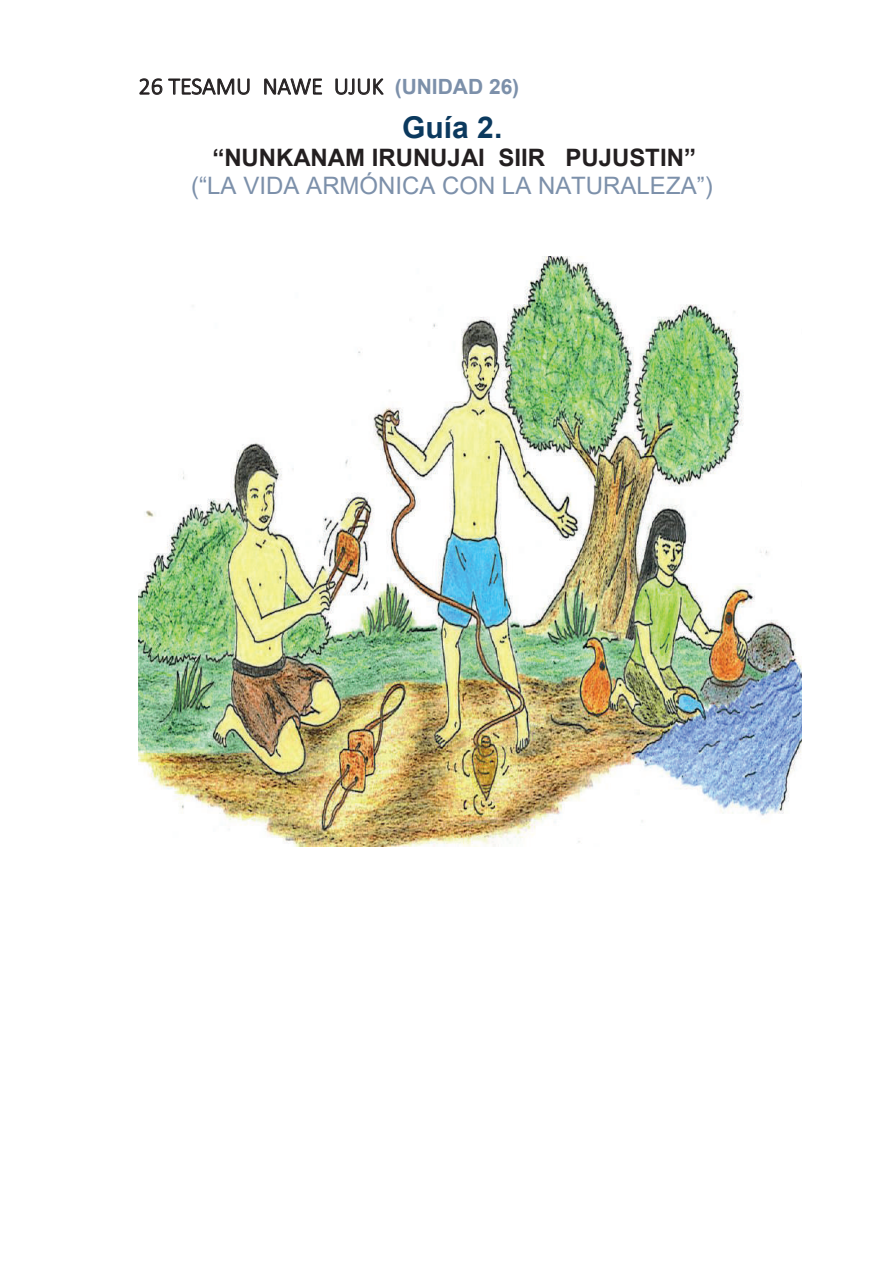
<style>
.page{position:relative;width:893px;height:1263px;background:#fff}
.page>*{position:absolute;margin:0;border:0;box-sizing:border-box;transform-origin:0 0}
.t1{font:700 30px "Arial";color:#0b395e}
.t2{font:24px "Arial";color:#7c90aa}
.t3{font:700 24px "Arial";letter-spacing:-.005em;color:#231f20}
.t4{font:300 24px "Calibri";color:#231f20}
.s1{font-family:"Arial";font-weight:700;font-size:21px;color:#7c90aa}
</style>
<div class="page">
<svg style="left:139px;top:78px;width:111px;height:17px"></svg>
<svg style="left:264px;top:78px;width:58px;height:17px"></svg>
<svg style="left:335px;top:78px;width:49px;height:17px"></svg>
<img style="left:138px;top:256px;width:663px;height:590px">
<p class="t4" style="left:138px;top:71px;width:382px">26 TESAMU NAWE UJUK <span class="s1">(UNIDAD 26)</span></p>
<p class="t1" style="left:402px;top:107px;width:102px">Guía 2.</p>
<p class="t3" style="left:212px;top:142px;width:485px">“NUNKANAM IRUNUJAI SIIR PUJUSTIN”</p>
<p class="t2" style="left:191px;top:169px;width:523px">(“LA VIDA ARMÓNICA CON LA NATURALEZA”)</p>
</div>
